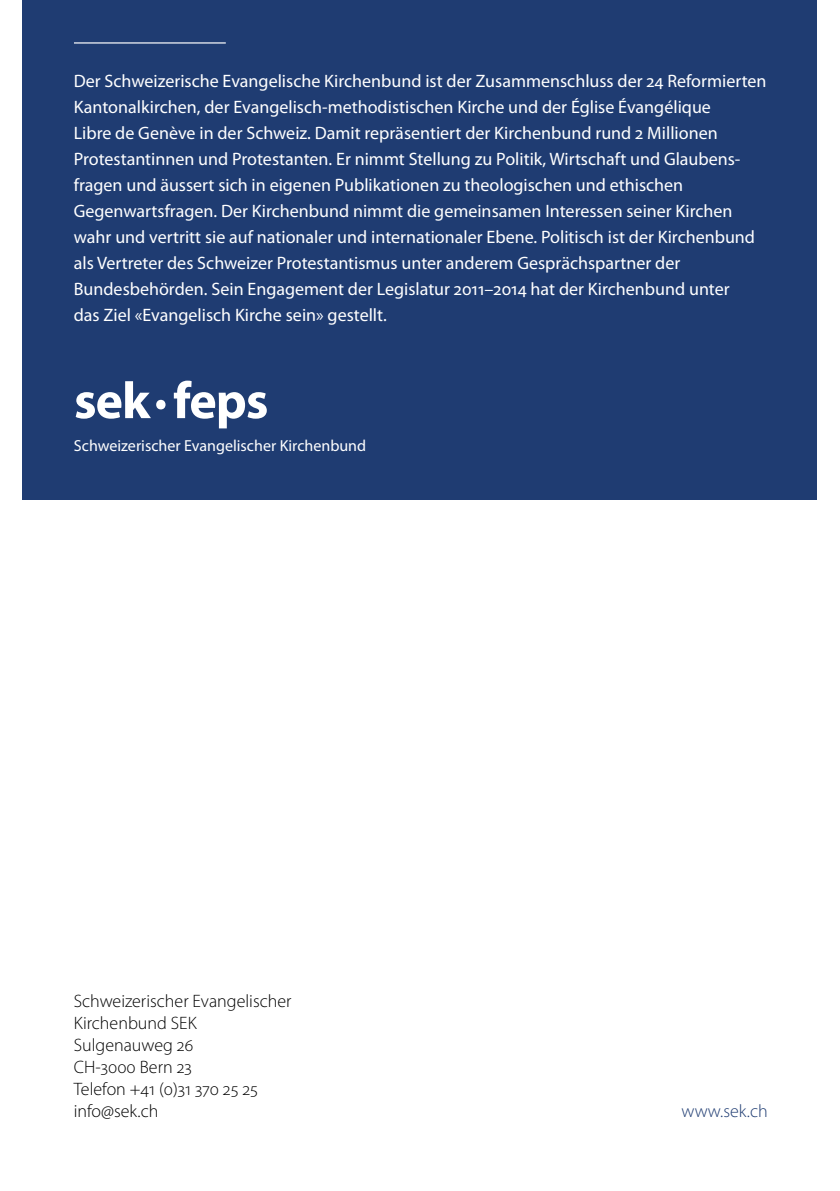
<style>
.page{position:relative;width:840px;height:1191px;background:#fff}
.page>*{position:absolute;margin:0;border:0;box-sizing:border-box;transform-origin:0 0}
.t1{font:700 52px "Myriad Pro";letter-spacing:-.02em;color:#fff}
.t2{font:18px/26px "Myriad Pro";color:#fff}
.t3{font:300 18px/22px "Myriad Pro";color:#000}
.t4{font:300 18px "Myriad Pro";color:#1f3c72}
.t5{font:16px "Myriad Pro";color:#fff}
</style>
<div class="page">
<div style="left:23px;top:0;width:793px;height:499px;background:#1f3c72"></div>
<hr style="left:74px;top:42px;width:152px;height:2px;background:#fff">
<p class="t2" style="left:74px;top:68px;width:694px">Der Schweizerische Evangelische Kirchenbund ist der Zusammenschluss der 24 Reformierten Kantonalkirchen, der Evangelisch-methodistischen Kirche und der Église Évangélique<br>Libre de Genève in der Schweiz. Damit repräsentiert der Kirchenbund rund 2 Millionen Protestantinnen und Protestanten. Er nimmt Stellung zu Politik, Wirtschaft und Glaubens&shy;fragen und äussert sich in eigenen Publikationen zu theologischen und ethischen Gegenwartsfragen. Der Kirchenbund nimmt die gemeinsamen Interessen seiner Kirchen wahr und vertritt sie auf nationaler und internationaler Ebene. Politisch ist der Kirchenbund als Vertreter des Schweizer Protestantismus unter anderem Gesprächspartner der Bundesbehörden. Sein Engagement der Legislatur 2011–2014 hat der Kirchenbund unter<br>das Ziel «Evangelisch Kirche sein» gestellt.</p>
<h1 class="t1" style="left:74px;top:367px;width:196px">sek·feps</h1>
<p class="t5" style="left:74px;top:435px;width:293px">Schweizerischer Evangelischer Kirchenbund</p>
<p class="t3" style="left:74px;top:990px;width:219px">Schweizerischer Evangelischer<br>Kirchenbund SEK<br>Sulgenauweg 26<br>CH-3000 Bern 23<br>Telefon +41 (0)31 370 25 25 info@sek.ch</p>
<p class="t4" style="left:681px;top:1100px;width:88px">www.sek.ch</p>
</div>
